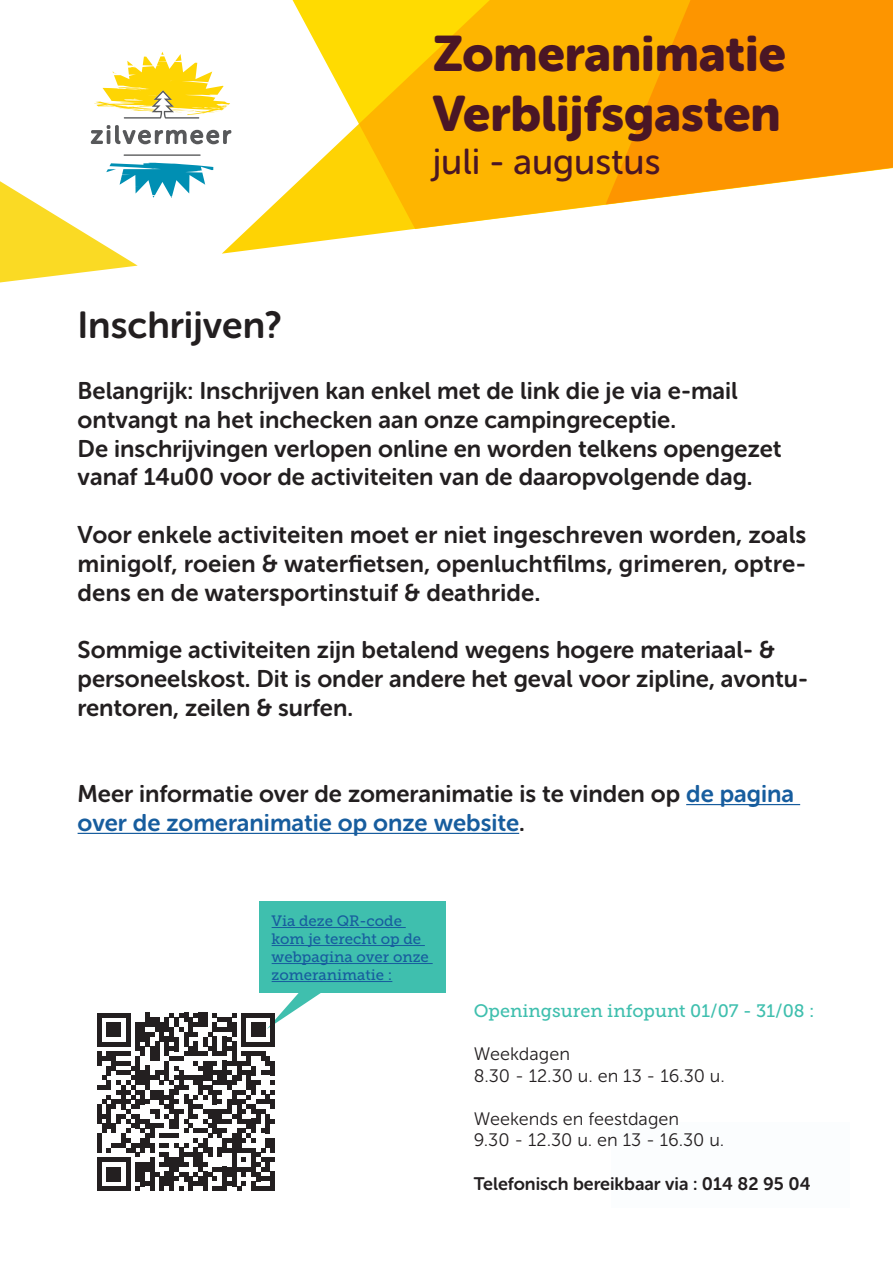
<style>
.page{position:relative;width:893px;height:1263px;background:#fff}
.page>*{position:absolute;margin:0;border:0;box-sizing:border-box;transform-origin:0 0}
.t1{font:49.5px "Museo Sans Rounded 900";color:#4a1625}
.t2{font:37.5px "Museo Sans Rounded 700";color:#231f20}
.t3{font:36px "Museo Sans Rounded 500";color:#4a1625}
.tekst{font:24px/28.8px "Museo Sans Rounded 700";color:#231f20}
.tekst-2{font:24px/28.8px "Museo Sans 700";color:#231f20;text-align:justify}
.tekst-3{font:18px "Museo Sans 300";color:#231f20}
.tekst-4{font:18px "Museo Sans Rounded 700";color:#231f20}
.subtitel{font:18px "Museo Slab 500";color:#3fbfae}
.subtitel-2{font:15px/18px "Museo Slab 500";color:#175d9e}
.s1{color:#175d9e}
</style>
<div class="page">
<svg style="left:222px;top:0;width:671px;height:254px"></svg>
<svg style="left:91px;top:125px;width:141px;height:19px"></svg>
<hr style="left:124px;top:154px;width:77px;height:2px;background:#57585a">
<svg style="left:94px;top:52px;width:136px;height:67px"></svg>
<svg style="left:0;top:163px;width:213px;height:119px"></svg>
<div style="left:611px;top:1123px;width:238px;height:85px;background:#fbfdfe"></div>
<hr style="left:686px;top:804px;width:114px;height:1px;background:#175d9e">
<hr style="left:78px;top:833px;width:441px;height:1px;background:#175d9e">
<svg style="left:97px;top:993px;width:224px;height:198px"></svg>
<div style="left:270px;top:1172px;width:5px;height:19px;background:#231f20"></div>
<div style="left:259px;top:901px;width:186px;height:92px;background:#3fbfae"></div>
<hr style="left:272px;top:927px;width:134px;height:1px;background:#175d9e">
<hr style="left:272px;top:945px;width:153px;height:1px;background:#175d9e">
<hr style="left:272px;top:963px;width:161px;height:1px;background:#175d9e">
<hr style="left:272px;top:981px;width:120px;height:1px;background:#175d9e">
<p class="t1" style="left:433px;top:26px;width:355px">Zomeranimatie</p>
<p class="t1" style="left:433px;top:85px;width:349px">Verblijfsgasten</p>
<p class="t3" style="left:433px;top:142px;width:229px">juli - augustus</p>
<p class="t2" style="left:78px;top:304px;width:206px">Inschrijven?</p>
<p class="tekst" style="left:78px;top:376px;width:662px">Belangrijk: Inschrijven kan enkel met de link die je via e-mail</p>
<p class="tekst" style="left:78px;top:405px;width:600px">ontvangt na het inchecken aan onze campingreceptie.</p>
<p class="tekst" style="left:78px;top:434px;width:705px">De inschrijvingen verlopen online en worden telkens opengezet vanaf 14u00 voor de activiteiten van de daaropvolgende dag.</p>
<p class="tekst-2" style="left:78px;top:520px;width:730px">Voor enkele activiteiten moet er niet ingeschreven worden, zoals minigolf, roeien &amp; waterfietsen, openluchtfilms, grimeren, optre&shy;dens en de watersportinstuif &amp; deathride.</p>
<p class="tekst" style="left:78px;top:635px;width:732px">Sommige activiteiten zijn betalend wegens hogere materiaal- &amp; personeelskost. Dit is onder andere het geval voor zipline, avontu&shy;rentoren, zeilen &amp; surfen.</p>
<p class="tekst" style="left:78px;top:779px;width:718px">Meer informatie over de zomeranimatie is te vinden op <span class="s1">de pagina over de zomeranimatie op onze website</span>.</p>
<p class="subtitel-2" style="left:272px;top:912px;width:159px">Via deze QR-code kom je terecht op de webpagina over onze zomeranimatie :</p>
<p class="subtitel" style="left:474px;top:1000px;width:342px">Openingsuren infopunt 01/07 - 31/08 :</p>
<p class="tekst-3" style="left:474px;top:1044px;width:98px">Weekdagen</p>
<p class="tekst-3" style="left:474px;top:1066px;width:253px">8.30 - 12.30 u. en 13 - 16.30 u.</p>
<p class="tekst-3" style="left:474px;top:1109px;width:207px">Weekends en feestdagen</p>
<p class="tekst-3" style="left:474px;top:1130px;width:252px">9.30 - 12.30 u. en 13 - 16.30 u.</p>
<p class="tekst-4" style="left:474px;top:1173px;width:338px">Telefonisch bereikbaar via : 014 82 95 04</p>
</div>
